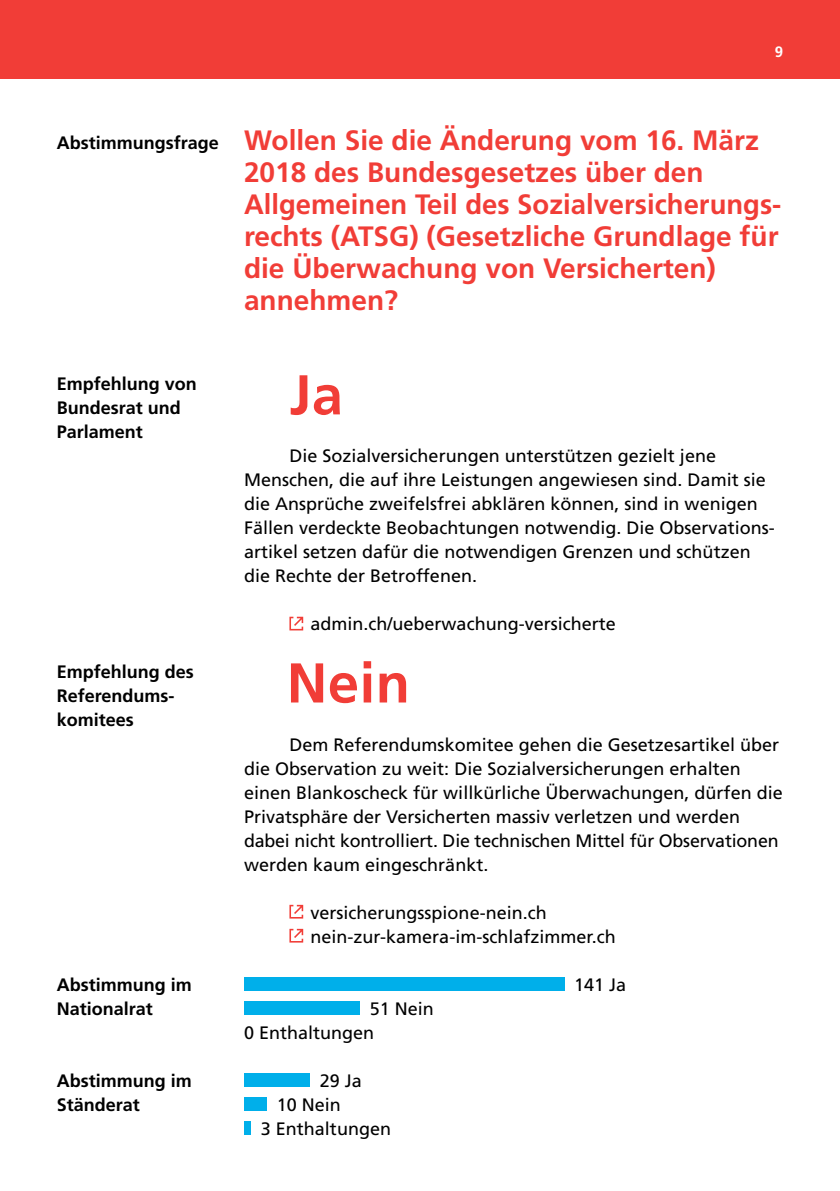
<style>
.page{position:relative;width:840px;height:1191px;background:#fff}
.page>*{position:absolute;margin:0;border:0;box-sizing:border-box;transform-origin:0 0}
.t1{font:700 56px "Frutiger LT Std";letter-spacing:.01em;color:#f13d37}
.t2{font:700 28px/32px "Frutiger LT Std";color:#f13d37}
.t3{font:18px/24px "Frutiger LT Std";color:#000}
.t4{font:700 18px/24px "Frutiger LT Std";color:#000}
.t5{font:700 15px "Frutiger LT Std";color:#fff}
</style>
<div class="page">
<div style="left:0;top:0;width:839px;height:78px;background:#f13d37"></div>
<svg style="left:289px;top:616px;width:14px;height:14px"></svg>
<svg style="left:289px;top:904px;width:14px;height:14px"></svg>
<svg style="left:289px;top:928px;width:14px;height:14px"></svg>
<div style="left:244px;top:977px;width:320px;height:13px;background:#00afea"></div>
<div style="left:244px;top:1001px;width:115px;height:13px;background:#00afea"></div>
<div style="left:244px;top:1073px;width:66px;height:13px;background:#00afea"></div>
<div style="left:244px;top:1097px;width:22px;height:13px;background:#00afea"></div>
<div style="left:244px;top:1121px;width:7px;height:13px;background:#00afea"></div>
<p class="t5" style="left:774px;top:43px;width:10px">9</p>
<h3 class="t4" style="left:57px;top:131px;width:163px">Abstimmungsfrage</h3>
<h3 class="t4" style="left:57px;top:372px;width:142px">Empfehlung von<br>Bundesrat und<br>Parlament</h3>
<h3 class="t4" style="left:57px;top:660px;width:139px">Empfehlung des<br>Referendums&shy;komitees</h3>
<h3 class="t4" style="left:57px;top:972px;width:136px">Abstimmung im<br>Nationalrat</h3>
<h3 class="t4" style="left:57px;top:1068px;width:136px">Abstimmung im<br>Ständerat</h3>
<p class="t2" style="left:244px;top:125px;width:538px">Wollen Sie die Änderung vom 16. März 2018 des Bundesgesetzes über den Allgemeinen Teil des Sozialversicherungs&shy;rechts (ATSG) (Gesetzliche Grundlage für die Überwachung von Versicherten) annehmen?</p>
<p class="t1" style="left:289px;top:362px;width:55px">Ja</p>
<p class="t3" style="left:244px;top:444px;width:532px;text-indent:45px">Die Sozialversicherungen unterstützen gezielt jene Menschen, die auf ihre Leistungen angewiesen sind. Damit sie die Ansprüche zweifelsfrei abklären können, sind in wenigen Fällen verdeckte Beobachtungen notwendig. Die Observations&shy;artikel setzen dafür die notwendigen Grenzen und schützen die Rechte der Betroffenen.</p>
<p class="t3" style="left:310px;top:612px;width:307px">admin.ch/ueberwachung-versicherte</p>
<p class="t1" style="left:287px;top:650px;width:125px">Nein</p>
<p class="t3" style="left:244px;top:732px;width:540px;text-indent:45px">Dem Referendumskomitee gehen die Gesetzesartikel über die Observation zu weit: Die Sozialversicherungen erhalten einen Blankoscheck für willkürliche Überwachungen, dürfen die Privatsphäre der Versicherten massiv verletzen und werden dabei nicht kontrolliert. Die technischen Mittel für Observationen werden kaum eingeschränkt.</p>
<p class="t3" style="left:310px;top:900px;width:238px">versicherungsspione-nein.ch</p>
<p class="t3" style="left:310px;top:924px;width:307px">nein-zur-kamera-im-schlafzimmer.ch</p>
<p class="t3" style="left:574px;top:972px;width:54px">141 Ja</p>
<p class="t3" style="left:369px;top:996px;width:66px">51 Nein</p>
<p class="t3" style="left:244px;top:1020px;width:132px">0 Enthaltungen</p>
<p class="t3" style="left:320px;top:1068px;width:44px">29 Ja</p>
<p class="t3" style="left:276px;top:1092px;width:66px">10 Nein</p>
<p class="t3" style="left:261px;top:1116px;width:132px">3 Enthaltungen</p>
</div>
